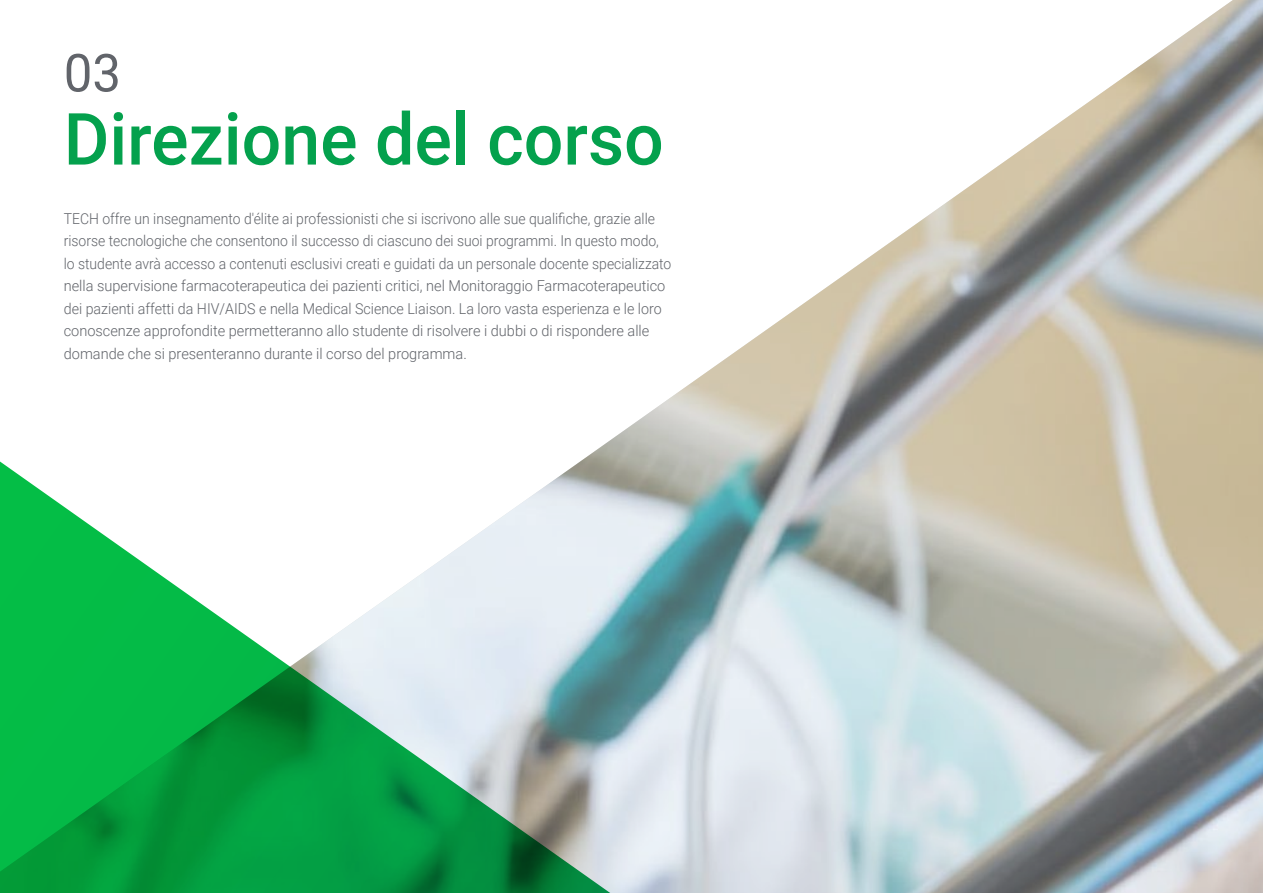
<style>
.page{position:relative;width:1263px;height:893px;background:#fff}
.page>*{position:absolute;margin:0;border:0;box-sizing:border-box;transform-origin:0 0}
.t1{font:500 72px "Roboto";color:#04a14d}
.t2{font:52.5px "Roboto";color:#61646a}
.t3{font:300 15px/22.5px "Roboto";color:#61646a;scale:.93 1}
</style>
<div class="page">
<img style="left:602px;top:0;width:661px;height:893px">
<svg style="left:0;top:446px;width:640px;height:447px"></svg>
<h2 class="t2" style="left:64px;top:36px;width:59px">03</h2>
<h1 class="t1" style="left:64px;top:89px;width:601px">Direzione del corso</h1>
<p class="t3" style="left:64px;top:207px;width:655px">TECH offre un insegnamento d'élite ai professionisti che si iscrivono alle sue qualifiche, grazie alle risorse tecnologiche che consentono il successo di ciascuno dei suoi programmi. In questo modo, lo studente avrà accesso a contenuti esclusivi creati e guidati da un personale docente specializzato nella supervisione farmacoterapeutica dei pazienti critici, nel Monitoraggio Farmacoterapeutico dei pazienti affetti da HIV/AIDS e nella Medical Science Liaison. La loro vasta esperienza e le loro conoscenze approfondite permetteranno allo studente di risolvere i dubbi o di rispondere alle domande che si presenteranno durante il corso del programma.</p>
</div>
